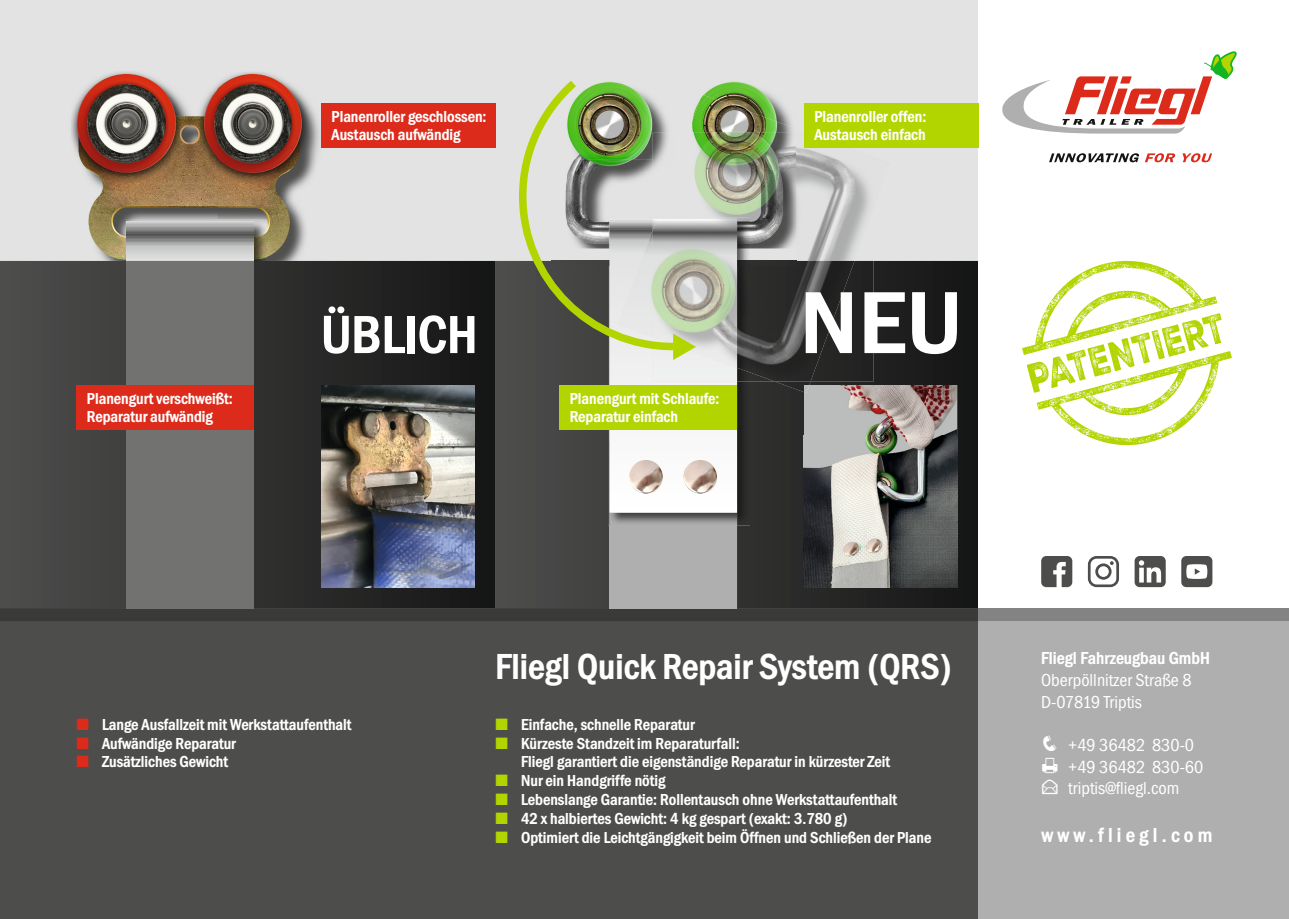
<style>
.page{position:relative;width:1289px;height:919px;background:#fff}
.page>*{position:absolute;margin:0;border:0;box-sizing:border-box;transform-origin:0 0}
.t1{font:800 91.2px "Franklin Gothic Cond";color:#fff;scale:1.1 1}
.t2{font:800 55.5px "Franklin Gothic Cond";color:#fff}
.t3{font:800 37.5px "Franklin Gothic Cond";color:#fff}
.t4{font:800 21px "Franklin Gothic Cond";letter-spacing:.2em;color:#fff}
.t5{font:18px/21.6px "Franklin Gothic Cond";color:#fff}
.t6{font:800 18px "Franklin Gothic Cond";color:#fff}
.t7{font:800 16.5px/18.8px "Franklin Gothic Cond";color:#fff}
.s1{color:#dc2a1b}
.s2{color:#b2d500}
</style>
<div class="page">
<div style="left:0;top:0;width:1288px;height:918px;background:#e3e3e3"></div>
<img style="left:71px;top:116px;width:249px;height:145px">
<img style="left:71px;top:72px;width:244px;height:46px">
<img style="left:125px;top:220px;width:142px;height:41px">
<svg style="left:126px;top:221px;width:128px;height:40px"></svg>
<svg style="left:495px;top:261px;width:483px;height:347px;background:#2e2e2e"></svg>
<svg style="left:0;top:261px;width:495px;height:347px;background:#343433"></svg>
<div style="left:0;top:608px;width:978px;height:310px;background:#4d4d4c"></div>
<div style="left:978px;top:0;width:310px;height:608px;background:#fff"></div>
<div style="left:978px;top:608px;width:310px;height:310px;background:#afafb0"></div>
<div style="left:0;top:608px;width:978px;height:13px;background:#3a3a39"></div>
<div style="left:978px;top:608px;width:310px;height:13px;background:#838383"></div>
<svg style="left:1049px;top:153px;width:163px;height:9px"></svg>
<svg style="left:1002px;top:51px;width:234px;height:83px"></svg>
<svg style="left:1041px;top:556px;width:31px;height:31px"></svg>
<svg style="left:1087px;top:556px;width:31px;height:31px"></svg>
<svg style="left:1181px;top:556px;width:31px;height:31px"></svg>
<svg style="left:1134px;top:556px;width:31px;height:31px"></svg>
<svg style="left:1022px;top:260px;width:209px;height:186px"></svg>
<img style="left:321px;top:385px;width:153px;height:202px">
<div style="left:321px;top:103px;width:174px;height:45px;background:#dc2a1b"></div>
<img style="left:804px;top:385px;width:153px;height:202px">
<div style="left:126px;top:261px;width:128px;height:347px;background:#727271"></div>
<div style="left:77px;top:385px;width:177px;height:45px;background:#dc2a1b"></div>
<img style="left:750px;top:85px;width:19px;height:9px">
<div style="left:609px;top:440px;width:128px;height:168px;background:#afafb0"></div>
<img style="left:608px;top:512px;width:1px;height:13px">
<img style="left:737px;top:512px;width:13px;height:13px">
<img style="left:609px;top:512px;width:128px;height:13px">
<div style="left:854px;top:261px;width:19px;height:120px;background:#212121"></div>
<img style="left:750px;top:94px;width:43px;height:38px">
<img style="left:774px;top:381px;width:36px;height:11px">
<svg style="left:804px;top:385px;width:5px;height:8px"></svg>
<img style="left:796px;top:148px;width:74px;height:113px">
<img style="left:750px;top:261px;width:104px;height:120px">
<img style="left:750px;top:132px;width:50px;height:116px">
<img style="left:750px;top:248px;width:46px;height:17px">
<svg style="left:515px;top:80px;width:235px;height:432px"></svg>
<img style="left:629px;top:460px;width:33px;height:33px;border-radius:17px">
<img style="left:683px;top:460px;width:34px;height:33px;border-radius:17px">
<div style="left:559px;top:385px;width:178px;height:45px;background:#b2d500"></div>
<div style="left:804px;top:103px;width:174px;height:45px;background:#b2d500"></div>
<p class="t7" style="left:331px;top:107px;width:156px">Planenroller geschlossen:<br>Austausch aufwändig</p>
<h2 class="t2" style="left:321px;top:303px;width:158px">ÜBLICH</h2>
<p class="t7" style="left:87px;top:389px;width:147px">Planengurt verschweißt:<br>Reparatur aufwändig</p>
<p class="t7" style="left:569px;top:389px;width:151px">Planengurt mit Schlaufe:<br>Reparatur einfach</p>
<p class="t7" style="left:814px;top:107px;width:114px">Planenroller offen:<br>Austausch einfach</p>
<h1 class="t1" style="left:800px;top:271px;width:148px">NEU</h1>
<p class="t7" style="left:77px;top:715px;width:276px"><span class="s1">■</span> Lange Ausfallzeit mit Werkstattaufenthalt</p>
<p class="t7" style="left:77px;top:734px;width:161px"><span class="s1">■</span> Aufwändige Reparatur</p>
<p class="t7" style="left:77px;top:752px;width:153px"><span class="s1">■</span> Zusätzliches Gewicht</p>
<h3 class="t3" style="left:495px;top:645px;width:457px">Fliegl Quick Repair System (QRS)</h3>
<p class="t7" style="left:495px;top:715px;width:200px"><span class="s2">■</span> Einfache, schnelle Reparatur</p>
<p class="t7" style="left:521px;top:734px;width:370px;text-indent:-26px"><span class="s2">■</span> Kürzeste Standzeit im Reparaturfall:<br>Fliegl garantiert die eigenständige Reparatur in kürzester Zeit</p>
<p class="t7" style="left:495px;top:771px;width:171px"><span class="s2">■</span> Nur ein Handgriffe nötig</p>
<p class="t7" style="left:495px;top:790px;width:403px"><span class="s2">■</span> Lebenslange Garantie: Rollentausch ohne Werkstattaufenthalt</p>
<p class="t7" style="left:495px;top:809px;width:353px"><span class="s2">■</span> 42 x halbiertes Gewicht: 4 kg gespart (exakt: 3.780 g)</p>
<p class="t7" style="left:495px;top:827px;width:437px"><span class="s2">■</span> Optimiert die Leichtgängigkeit beim Öffnen und Schließen der Plane</p>
<p class="t6" style="left:1041px;top:648px;width:170px">Fliegl Fahrzeugbau GmbH</p>
<p class="t5" style="left:1041px;top:669px;width:152px">Oberpöllnitzer Straße 8<br>D-07819 Triptis</p>
<p class="t5" style="left:1068px;top:734px;width:137px;text-indent:-27px">❑ +49 36482 830-0 +49 36482 830-60 triptis@fliegl.com</p>
<p class="t4" style="left:1041px;top:823px;width:172px">www.fliegl.com</p>
</div>
